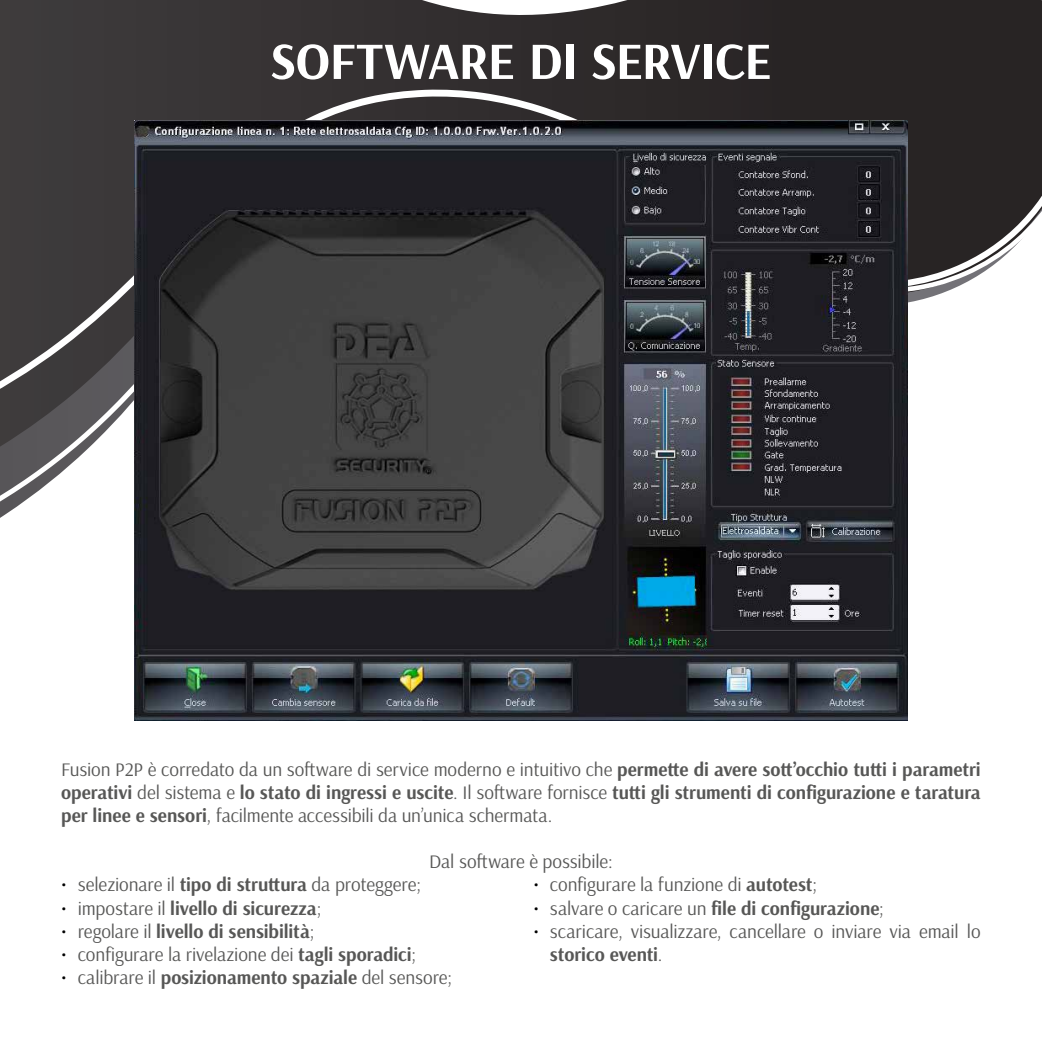
<style>
.page{position:relative;width:1042px;height:1042px;background:#fff}
.page>*{position:absolute;margin:0;border:0;box-sizing:border-box;transform-origin:0 0}
.t1{font:700 52.5px "Arsenal";letter-spacing:-.015em;color:#fff}
.t2{font:19.25px/23.1px "Arsenal";letter-spacing:-.005em;color:#575756;text-align:justify}
.t3{font:700 19.25px "Arsenal";letter-spacing:-.005em;color:#575756}
.s1{font-weight:700}
.s2{color:#000}
.s3{font-weight:400;color:#000}
.s4{font-weight:400}
</style>
<div class="page">
<svg style="left:0;top:0;width:1042px;height:495px"></svg>
<img style="left:135px;top:120px;width:772px;height:600px">
<h1 class="t1" style="left:270px;top:29px;width:503px">SOFTWARE DI SERVICE</h1>
<p class="t2" style="left:61px;top:758px;width:921px">Fusion P2P è corredato da un software di service moderno e intuitivo che <span class="s1">permette di avere sott’occhio tutti i parametri operativi</span> del sistema e <span class="s1">lo stato di ingressi e uscite</span>. Il software fornisce <span class="s1">tutti gli strumenti di configurazione e taratura per linee e sensori</span>, facilmente accessibili da un’unica schermata.</p>
<p class="t2" style="left:429px;top:850px;width:185px">Dal software è possibile:</p>
<p class="t2" style="left:61px;top:873px;width:361px"><span class="s2">•</span> selezionare il <span class="s1">tipo di struttura</span> da proteggere;</p>
<p class="t3" style="left:61px;top:896px;width:262px"><span class="s3">•</span> <span class="s4">impostare il</span> livello di sicurezza<span class="s4">;</span></p>
<p class="t3" style="left:61px;top:919px;width:255px"><span class="s3">•</span> <span class="s4">regolare il</span> livello di sensibilità<span class="s4">;</span></p>
<p class="t2" style="left:61px;top:943px;width:356px"><span class="s2">•</span> configurare la rivelazione dei <span class="s1">tagli sporadici</span>;</p>
<p class="t2" style="left:61px;top:966px;width:392px"><span class="s2">•</span> calibrare il <span class="s1">posizionamento spaziale</span> del sensore;</p>
<p class="t2" style="left:533px;top:873px;width:285px"><span class="s2">•</span> configurare la funzione di <span class="s1">autotest</span>;</p>
<p class="t3" style="left:533px;top:896px;width:352px"><span class="s3">•</span> <span class="s4">salvare o caricare un</span> file di configurazione<span class="s4">;</span></p>
<p class="t2" style="left:550px;top:920px;width:432px;text-indent:-17px"><span class="s2">•</span> scaricare, visualizzare, cancellare o inviare via email lo <span class="s1">storico eventi</span>.</p>
</div>
